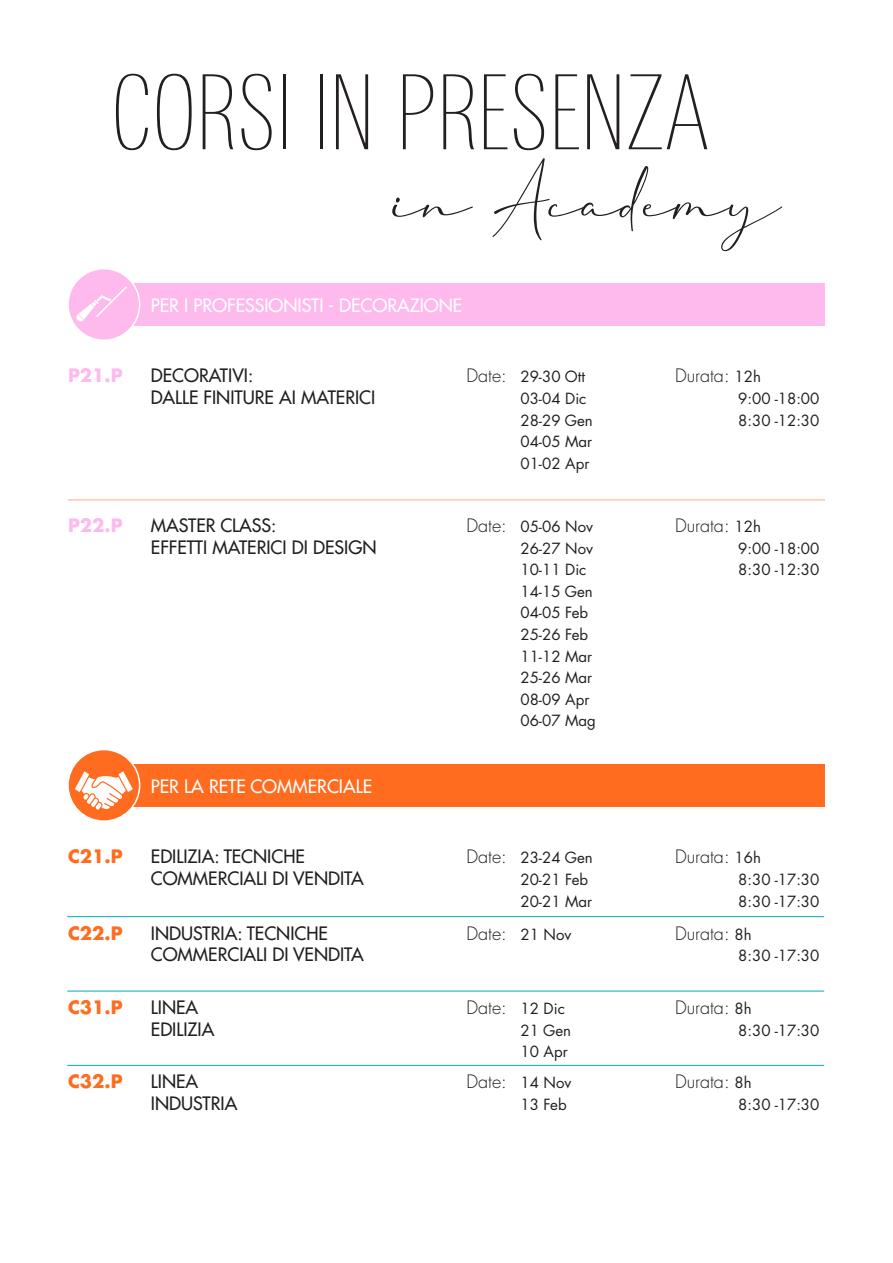
<style>
.page{position:relative;width:893px;height:1263px;background:#fff}
.page>*{position:absolute;margin:0;border:0;box-sizing:border-box;transform-origin:0 0}
.t1{font:112.5px "Cherolina";color:#231f20}
.t2{font:104.85px "Neue Helvetica Pro 29 Cm Ult Lt";color:#231f20;scale:1.33 1}
.t3{font:500 18px "Futura LT Pro";color:#231f20}
.t4{font:300 18px "Futura LT Pro";color:#231f20}
.t5{font:500 18px "Futura LT Pro";color:#fff}
.t6{font:700 18px "Futura LT Pro";color:#ff6c1f}
.t7{font:700 18px "Futura LT Pro";color:#febaed}
.t8{font:15px "Futura LT Pro";color:#231f20}
.s1{font-weight:300;font-size:18px}
.s2{font-weight:400;font-size:15px}
</style>
<div class="page">
<div style="left:117px;top:764px;width:708px;height:42px;background:#ff6c1f"></div>
<div style="left:117px;top:283px;width:708px;height:43px;background:#febaed"></div>
<div style="left:68px;top:749px;width:72px;height:72px;background:#ff6c1f;border-radius:50%"></div>
<div style="left:67px;top:749px;width:73px;height:73px;border:2px solid #fff;border-radius:50%"></div>
<div style="left:68px;top:269px;width:72px;height:71px;background:#febaed;border-radius:50%"></div>
<div style="left:67px;top:268px;width:73px;height:73px;border:2px solid #fff;border-radius:50%"></div>
<svg style="left:75px;top:771px;width:58px;height:39px"></svg>
<svg style="left:73px;top:287px;width:54px;height:37px"></svg>
<hr style="left:68px;top:500px;width:757px;height:1px;background:#ffa786">
<hr style="left:67px;top:916px;width:757px;height:1px;background:#00acb8">
<hr style="left:67px;top:991px;width:757px;height:1px;background:#00acb8">
<hr style="left:67px;top:1065px;width:757px;height:1px;background:#00acb8">
<p class="t2" style="left:111px;top:55px;width:451px">CORSI IN PRESENZA</p>
<p class="t1" style="left:395px;top:143px;width:389px">in Academy</p>
<p class="t5" style="left:151px;top:292px;width:313px">PER I PROFESSIONISTI - DECORAZIONE</p>
<p class="t7" style="left:68px;top:362px;width:56px">P21.P</p>
<p class="t3" style="left:151px;top:362px;width:104px">DECORATIVI:</p>
<p class="t3" style="left:151px;top:384px;width:226px">DALLE FINITURE AI MATERICI</p>
<p class="t8" style="left:466px;top:367px;width:120px"><span class="s1">Date:</span> 29-30 Ott</p>
<p class="t8" style="left:520px;top:388px;width:67px">03-04 Dic</p>
<p class="t8" style="left:520px;top:410px;width:74px">28-29 Gen</p>
<p class="t8" style="left:520px;top:431px;width:73px">04-05 Mar</p>
<p class="t8" style="left:520px;top:453px;width:70px">01-02 Apr</p>
<p class="t4" style="left:675px;top:364px;width:87px">Durata: <span class="s2">12h</span></p>
<p class="t8" style="left:738px;top:388px;width:83px">9:00 -18:00</p>
<p class="t8" style="left:738px;top:410px;width:83px">8:30 -12:30</p>
<p class="t7" style="left:68px;top:511px;width:56px">P22.P</p>
<p class="t3" style="left:151px;top:512px;width:127px">MASTER CLASS:</p>
<p class="t3" style="left:151px;top:534px;width:227px">EFFETTI MATERICI DI DESIGN</p>
<p class="t8" style="left:466px;top:516px;width:128px"><span class="s1">Date:</span> 05-06 Nov</p>
<p class="t8" style="left:520px;top:538px;width:74px">26-27 Nov</p>
<p class="t8" style="left:520px;top:559px;width:67px">10-11 Dic</p>
<p class="t8" style="left:520px;top:581px;width:74px">14-15 Gen</p>
<p class="t8" style="left:520px;top:603px;width:69px">04-05 Feb</p>
<p class="t8" style="left:520px;top:624px;width:69px">25-26 Feb</p>
<p class="t8" style="left:520px;top:646px;width:73px">11-12 Mar</p>
<p class="t8" style="left:520px;top:667px;width:73px">25-26 Mar</p>
<p class="t8" style="left:520px;top:689px;width:70px">08-09 Apr</p>
<p class="t8" style="left:520px;top:711px;width:77px">06-07 Mag</p>
<p class="t4" style="left:675px;top:514px;width:87px">Durata: <span class="s2">12h</span></p>
<p class="t8" style="left:738px;top:538px;width:83px">9:00 -18:00</p>
<p class="t8" style="left:738px;top:559px;width:83px">8:30 -12:30</p>
<p class="t5" style="left:151px;top:773px;width:223px">PER LA RETE COMMERCIALE</p>
<p class="t6" style="left:68px;top:843px;width:56px">C21.P</p>
<p class="t6" style="left:68px;top:919px;width:56px">C22.P</p>
<p class="t3" style="left:151px;top:843px;width:155px">EDILIZIA: TECNICHE</p>
<p class="t3" style="left:151px;top:865px;width:214px">COMMERCIALI DI VENDITA</p>
<p class="t3" style="left:151px;top:920px;width:179px">INDUSTRIA: TECNICHE</p>
<p class="t3" style="left:151px;top:941px;width:214px">COMMERCIALI DI VENDITA</p>
<p class="t8" style="left:466px;top:847px;width:128px"><span class="s1">Date:</span> 23-24 Gen</p>
<p class="t8" style="left:520px;top:869px;width:69px">20-21 Feb</p>
<p class="t8" style="left:520px;top:891px;width:73px">20-21 Mar</p>
<p class="t4" style="left:466px;top:921px;width:106px">Date: <span class="s2">21 Nov</span></p>
<p class="t4" style="left:675px;top:845px;width:87px">Durata: <span class="s2">16h</span></p>
<p class="t8" style="left:738px;top:869px;width:83px">8:30 -17:30</p>
<p class="t8" style="left:738px;top:891px;width:83px">8:30 -17:30</p>
<p class="t4" style="left:675px;top:921px;width:78px">Durata: <span class="s2">8h</span></p>
<p class="t8" style="left:738px;top:946px;width:83px">8:30 -17:30</p>
<p class="t6" style="left:68px;top:993px;width:56px">C31.P</p>
<p class="t3" style="left:151px;top:994px;width:49px">LINEA</p>
<p class="t3" style="left:151px;top:1015px;width:65px">EDILIZIA</p>
<p class="t4" style="left:466px;top:995px;width:100px">Date: <span class="s2">12 Dic</span></p>
<p class="t8" style="left:520px;top:1020px;width:52px">21 Gen</p>
<p class="t8" style="left:520px;top:1041px;width:49px">10 Apr</p>
<p class="t4" style="left:675px;top:995px;width:78px">Durata: <span class="s2">8h</span></p>
<p class="t8" style="left:738px;top:1020px;width:83px">8:30 -17:30</p>
<p class="t6" style="left:68px;top:1068px;width:56px">C32.P</p>
<p class="t3" style="left:151px;top:1068px;width:49px">LINEA</p>
<p class="t3" style="left:151px;top:1090px;width:88px">INDUSTRIA</p>
<p class="t4" style="left:466px;top:1070px;width:106px">Date: <span class="s2">14 Nov</span></p>
<p class="t8" style="left:520px;top:1094px;width:48px">13 Feb</p>
<p class="t4" style="left:675px;top:1070px;width:78px">Durata: <span class="s2">8h</span></p>
<p class="t8" style="left:738px;top:1094px;width:83px">8:30 -17:30</p>
</div>
